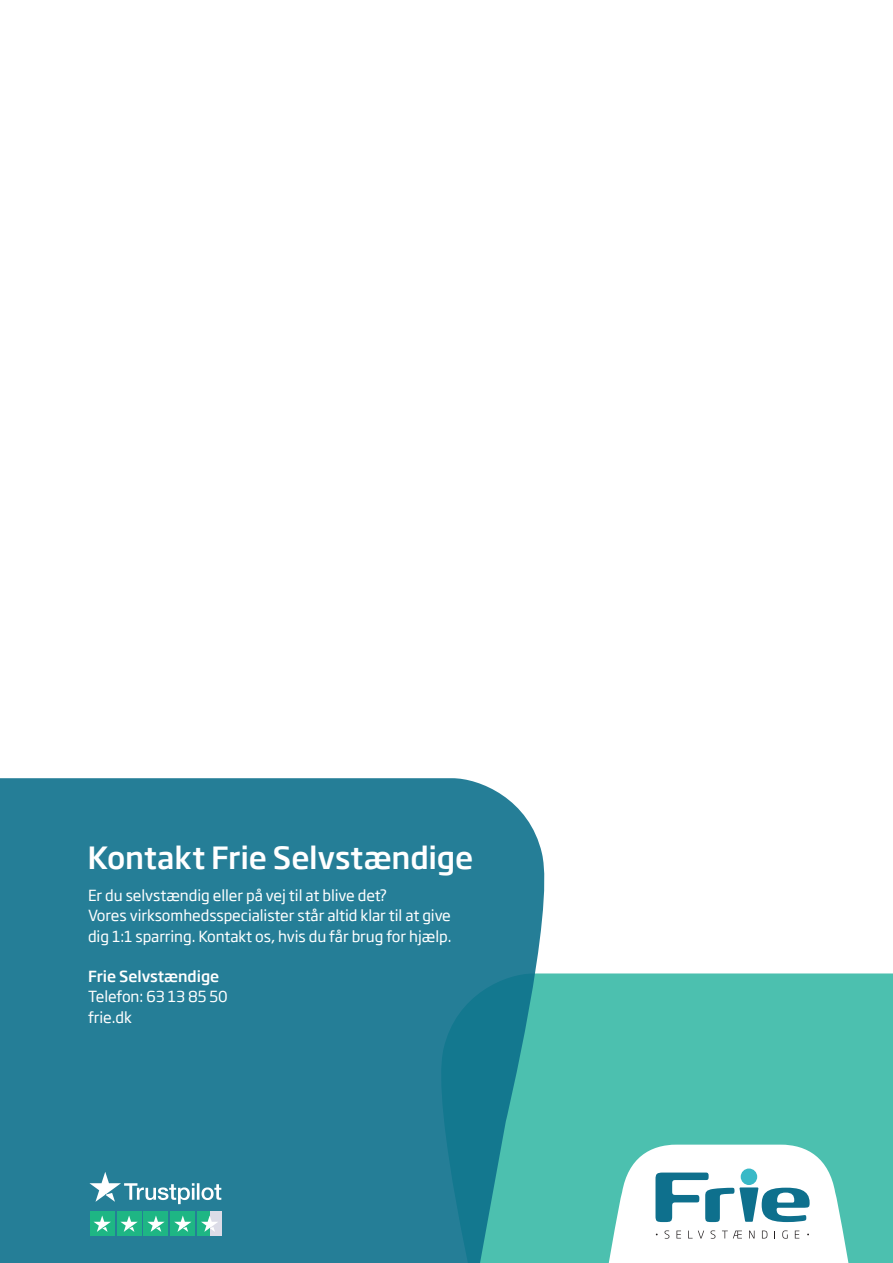
<style>
.page{position:relative;width:893px;height:1263px;background:#fff}
.page>*{position:absolute;margin:0;border:0;box-sizing:border-box;transform-origin:0 0}
.t1{font:500 30px "Soho Gothic Std";letter-spacing:-.005em;color:#fff}
.t2{font:15px/20.2px "Soho Gothic Std";letter-spacing:-.005em;color:#fff}
.t3{font:500 15px "Soho Gothic Std";letter-spacing:-.005em;color:#fff}
</style>
<div class="page">
<div style="left:546px;top:973px;width:347px;height:290px;background:#4cc0af"></div>
<svg style="left:0;top:778px;width:546px;height:485px;background:#278198"></svg>
<svg style="left:89px;top:1172px;width:132px;height:32px"></svg>
<div style="left:210px;top:1211px;width:12px;height:25px;background:#dcdce7"></div>
<div style="left:197px;top:1211px;width:13px;height:25px;background:#1eb684"></div>
<div style="left:90px;top:1211px;width:25px;height:25px;background:#1eb684"></div>
<div style="left:117px;top:1211px;width:24px;height:25px;background:#1eb684"></div>
<div style="left:144px;top:1211px;width:24px;height:25px;background:#1eb684"></div>
<div style="left:170px;top:1211px;width:25px;height:25px;background:#1eb684"></div>
<svg style="left:94px;top:1215px;width:17px;height:17px"></svg>
<svg style="left:120px;top:1215px;width:18px;height:17px"></svg>
<svg style="left:147px;top:1215px;width:18px;height:17px"></svg>
<svg style="left:174px;top:1215px;width:17px;height:17px"></svg>
<svg style="left:201px;top:1215px;width:17px;height:17px"></svg>
<svg style="left:602px;top:1144px;width:253px;height:119px"></svg>
<h1 class="t1" style="left:87px;top:838px;width:387px">Kontakt Frie Selvstændige</h1>
<p class="t2" style="left:88px;top:886px;width:365px">Er du selvstændig eller på vej til at blive det?<br>Vores virksomhedsspecialister står altid klar til at give dig 1:1 sparring. Kontakt os, hvis du får brug for hjælp.</p>
<p class="t3" style="left:88px;top:967px;width:133px">Frie Selvstændige</p>
<p class="t2" style="left:88px;top:987px;width:141px">Telefon: 63 13 85 50 frie.dk</p>
</div>
